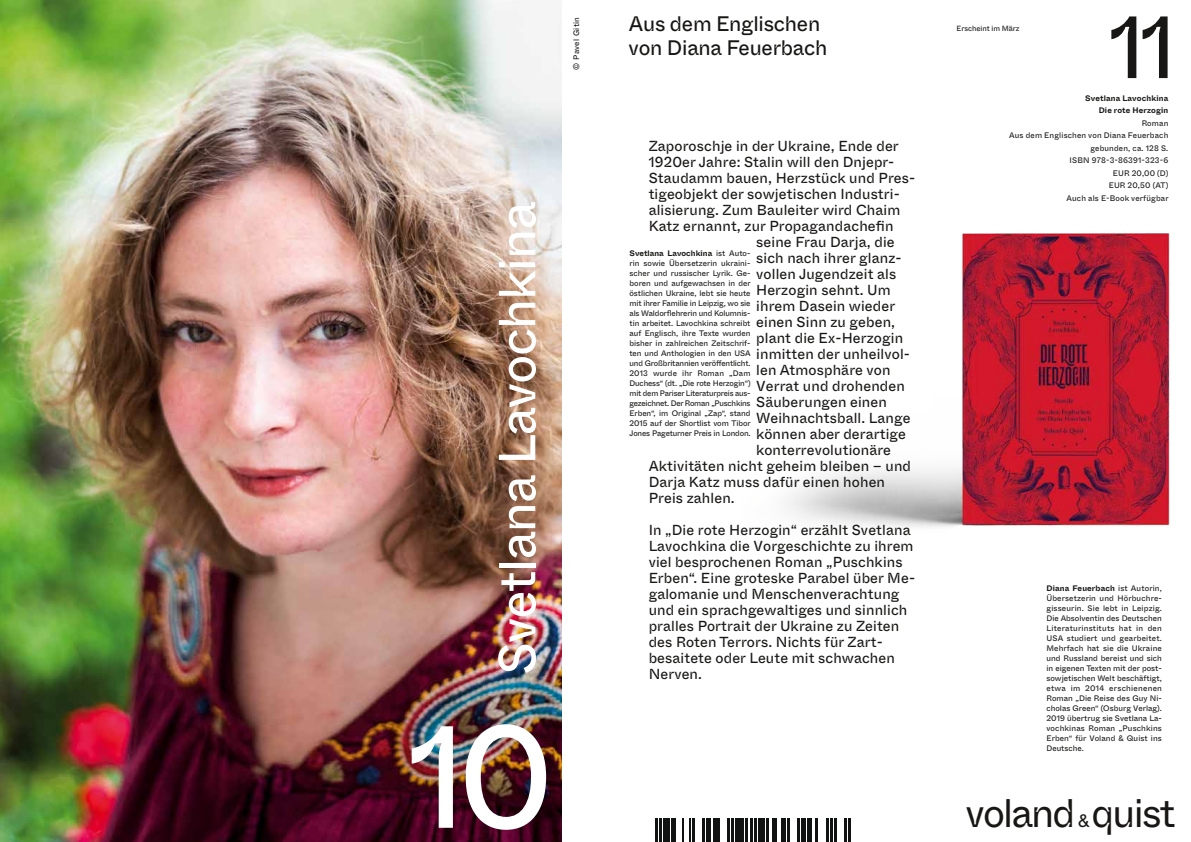
<style>
.page{position:relative;width:1191px;height:842px;background:#fff}
.page>*{position:absolute;margin:0;border:0;box-sizing:border-box;transform-origin:0 0}
.t1{font:145px "Whyte Inktrap";color:#fff}
.t2{font:88px "Whyte Inktrap";color:#181716}
.t3{font:52px "Whyte Inktrap";letter-spacing:-.02em;color:#fff}
.t4{font:39.9px "Whyte Inktrap Trial";letter-spacing:-.045em;color:#181716}
.t5{font:21px/24px "Whyte Inktrap";letter-spacing:-.01em;color:#181716}
.t6{font:14.5px/16px "Whyte Inktrap";letter-spacing:.01em;color:#181716}
.t7{font:8px/10px "Whyte Inktrap";letter-spacing:.015em;color:#181716;text-align:justify}
.t8{font:700 8px/12.5px "Whyte Inktrap";letter-spacing:.02em;color:#181716;text-align:right}
.t9{font:7.5px "Whyte Inktrap";color:#181716}
.s1{font-weight:700}
.s2{font-family:"Monument Grotesk";font-size:18px}
</style>
<div class="page">
<img style="left:786px;top:233px;width:384px;height:294px">
<img style="left:0;top:0;width:561px;height:842px">
<hr style="left:655px;top:818px;width:2px;height:24px;background:#111212">
<hr style="left:659px;top:818px;width:2px;height:24px;background:#111212">
<div style="left:663px;top:818px;width:7px;height:24px;background:#111212"></div>
<hr style="left:672px;top:818px;width:4px;height:24px;background:#111212">
<hr style="left:682px;top:818px;width:2px;height:24px;background:#111212">
<hr style="left:688px;top:818px;width:2px;height:24px;background:#111212">
<hr style="left:692px;top:818px;width:2px;height:24px;background:#111212">
<hr style="left:703px;top:818px;width:2px;height:24px;background:#111212">
<div style="left:706px;top:818px;width:5px;height:24px;background:#111212"></div>
<div style="left:713px;top:818px;width:6px;height:24px;background:#111212"></div>
<hr style="left:727px;top:818px;width:2px;height:24px;background:#111212">
<hr style="left:731px;top:818px;width:2px;height:24px;background:#111212">
<div style="left:735px;top:818px;width:9px;height:24px;background:#111212"></div>
<hr style="left:746px;top:818px;width:2px;height:24px;background:#111212">
<hr style="left:750px;top:818px;width:2px;height:24px;background:#111212">
<hr style="left:754px;top:818px;width:2px;height:24px;background:#111212">
<div style="left:758px;top:818px;width:6px;height:24px;background:#111212"></div>
<hr style="left:766px;top:818px;width:2px;height:24px;background:#111212">
<div style="left:772px;top:818px;width:5px;height:24px;background:#111212"></div>
<hr style="left:781px;top:818px;width:4px;height:24px;background:#111212">
<hr style="left:787px;top:818px;width:2px;height:24px;background:#111212">
<hr style="left:797px;top:818px;width:2px;height:24px;background:#111212">
<hr style="left:801px;top:818px;width:4px;height:24px;background:#111212">
<div style="left:807px;top:818px;width:5px;height:24px;background:#111212"></div>
<hr style="left:816px;top:818px;width:2px;height:24px;background:#111212">
<hr style="left:826px;top:818px;width:2px;height:24px;background:#111212">
<hr style="left:830px;top:818px;width:2px;height:24px;background:#111212">
<hr style="left:834px;top:818px;width:2px;height:24px;background:#111212">
<hr style="left:844px;top:818px;width:2px;height:24px;background:#111212">
<hr style="left:848px;top:818px;width:2px;height:24px;background:#111212">
<p class="t7" style="left:571px;top:70px;width:54px;rotate:-90deg">© Pavel Gitin</p>
<h3 class="t3" style="left:476px;top:675px;width:475px;rotate:-90deg">Svetlana Lavochkina</h3>
<h1 class="t1" style="left:407px;top:664px;width:148px">10</h1>
<h3 class="t5" style="left:628px;top:10px;width:200px">Aus dem Englischen von Diana Feuerbach</h3>
<h3 class="t6" style="left:648px;top:137px;width:252px">Zaporoschje in der Ukraine, Ende der</h3>
<h3 class="t6" style="left:648px;top:153px;width:247px">1920er Jahre: Stalin will den Dnjepr-</h3>
<h3 class="t6" style="left:648px;top:169px;width:268px">Staudamm bauen, Herzstück und Pres-</h3>
<h3 class="t6" style="left:648px;top:185px;width:253px">tigeobjekt der sowjetischen Industri-</h3>
<h3 class="t6" style="left:648px;top:201px;width:253px">alisierung. Zum Bauleiter wird Chaim</h3>
<h3 class="t6" style="left:648px;top:217px;width:246px">Katz ernannt, zur Propagandachefin</h3>
<h3 class="t6" style="left:756px;top:233px;width:140px">seine Frau Darja, die</h3>
<h3 class="t6" style="left:756px;top:249px;width:147px">sich nach ihrer glanz-</h3>
<h3 class="t6" style="left:756px;top:265px;width:141px">vollen Jugendzeit als</h3>
<h3 class="t6" style="left:756px;top:281px;width:136px">Herzogin sehnt. Um</h3>
<h3 class="t6" style="left:756px;top:297px;width:140px">ihrem Dasein wieder</h3>
<h3 class="t6" style="left:756px;top:313px;width:140px">einen Sinn zu geben,</h3>
<h3 class="t6" style="left:756px;top:329px;width:148px">plant die Ex-Herzogin</h3>
<h3 class="t6" style="left:756px;top:345px;width:155px">inmitten der unheilvol-</h3>
<h3 class="t6" style="left:756px;top:361px;width:136px">len Atmosphäre von</h3>
<h3 class="t6" style="left:756px;top:377px;width:150px">Verrat und drohenden</h3>
<h3 class="t6" style="left:756px;top:393px;width:132px">Säuberungen einen</h3>
<h3 class="t6" style="left:756px;top:409px;width:156px">Weihnachtsball. Lange</h3>
<h3 class="t6" style="left:756px;top:425px;width:151px">können aber derartige</h3>
<h3 class="t6" style="left:756px;top:441px;width:136px">konterrevolutionäre</h3>
<h3 class="t6" style="left:648px;top:457px;width:264px">Aktivitäten nicht geheim bleiben – und</h3>
<h3 class="t6" style="left:648px;top:473px;width:238px">Darja Katz muss dafür einen hohen</h3>
<h3 class="t6" style="left:648px;top:489px;width:88px">Preis zahlen.</h3>
<p class="t6" style="left:648px;top:521px;width:268px">In „Die rote Herzogin“ erzählt Svetlana Lavochkina die Vorgeschichte zu ihrem viel besprochenen Roman „Puschkins Erben“. Eine groteske Parabel über Me&shy;galomanie und Menschenverachtung und ein sprachgewaltiges und sinnlich pralles Portrait der Ukraine zu Zeiten des Roten Terrors. Nichts für Zart&shy;besaitete oder Leute mit schwachen Nerven.</p>
<p class="t7" style="left:629px;top:248px;width:123px"><span class="s1">Svetlana Lavochkina</span> ist Auto&shy;rin sowie Übersetzerin ukraini&shy;scher und russischer Lyrik. Ge&shy;boren und aufgewachsen in der östlichen Ukraine, lebt sie heute mit ihrer Familie in Leipzig, wo sie als Waldorflehrerin und Kolumnis&shy;tin arbeitet. Lavochkina schreibt auf Englisch, ihre Texte wurden bisher in zahlreichen Zeitschrif&shy;ten und Anthologien in den USA und Großbritannien veröffentlicht.<br>2013 wurde ihr Roman „Dam Duchess“ (dt. „Die rote Herzogin“) mit dem Pariser Literaturpreis aus&shy;gezeichnet. Der Roman „Puschkins Erben“, im Original „Zap“, stand 2015 auf der Shortlist vom Tibor Jones Pageturner Preis in London.</p>
<p class="t9" style="left:956px;top:22px;width:64px">Erscheint im März</p>
<h2 class="t2" style="left:1108px;top:-21px;width:69px">11</h2>
<p class="t8" style="left:1085px;top:92px;width:85px">Svetlana Lavochkina<br>Die rote Herzogin</p>
<p class="t7" style="left:1009px;top:116px;width:161px;line-height:12.5px;text-align:right">Roman<br>Aus dem Englischen von Diana Feuerbach gebunden, ca. 128 S.<br>ISBN 978-3-86391-323-6<br>EUR 20,00 (D)<br>EUR 20,50 (AT)<br>Auch als E-Book verfügbar</p>
<p class="t7" style="left:1046px;top:582px;width:117px"><span class="s1">Diana Feuerbach</span> ist Autorin, Übersetzerin und Hörbuchre&shy;gisseurin. Sie lebt in Leipzig.<br>Die Absolventin des Deutschen Literaturinstituts hat in den USA studiert und gearbeitet.<br>Mehrfach hat sie die Ukraine und Russland bereist und sich in eigenen Texten mit der post&shy;sowjetischen Welt beschäftigt, etwa im 2014 erschienenen Roman „Die Reise des Guy Ni&shy;cholas Green“ (Osburg Verlag).<br>2019 übertrug sie Svetlana La&shy;vochkinas Roman „Puschkins Erben“ für Voland &amp; Quist ins Deutsche.</p>
<h3 class="t4" style="left:965px;top:794px;width:212px">voland <span class="s2">&amp;</span> quist</h3>
</div>
